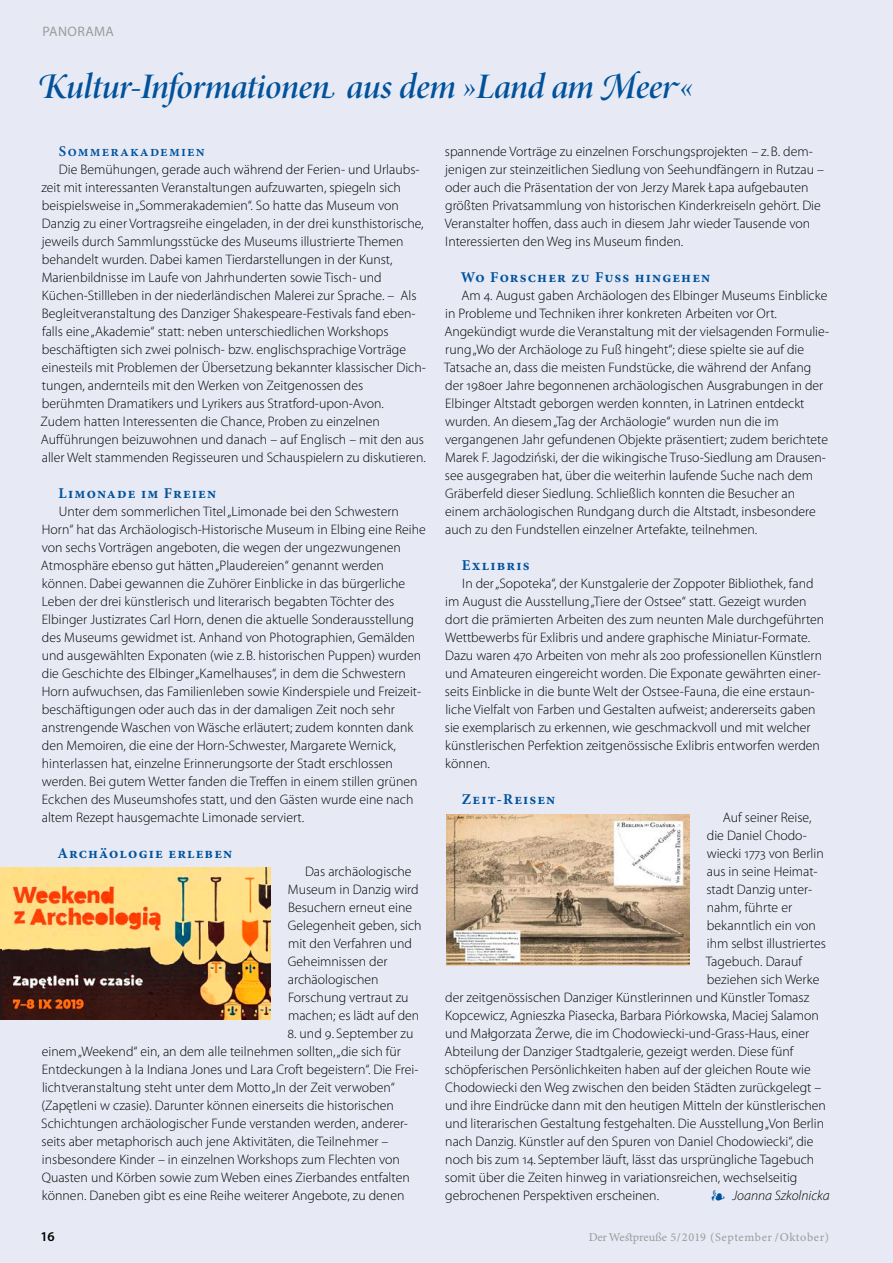
<style>
.page{position:relative;width:893px;height:1263px;background:#e7eaf5}
.page>*{position:absolute;margin:0;border:0;box-sizing:border-box;transform-origin:0 0}
.t1{font:36px "Minion Pro Semibold It Disp";letter-spacing:-.03em;color:#00529c}
.t2{font:700 15px "Minion Pro";letter-spacing:.075em;color:#00529c}
.t3{font:600 15px "Minion Pro";letter-spacing:.075em;color:#00529c}
.t4{font:300 13.8px/18px "Myriad Pro";color:#000}
.t5{font:italic 300 13.8px "Myriad Pro";color:#000}
.t6{font:13.8px "Myriad Pro";letter-spacing:.03em;color:#9c9c9c}
.t7{font:600 13.5px "Myriad Pro";color:#000}
.t8{font:12px "Minion Pro Capt";letter-spacing:.04em;color:#9c9c9c}
.s1{font-family:"Minion Pro";font-weight:400;font-style:normal;color:#00529c}
</style>
<div class="page">
<img style="left:0;top:867px;width:271px;height:153px">
<img style="left:447px;top:814px;width:242px;height:152px">
<hr style="left:0;top:949px;width:2px;height:71px;background:#261617">
<p class="t6" style="left:43px;top:23px;width:73px">PANORAMA</p>
<h1 class="t1" style="left:37px;top:63px;width:658px">Kultur-Informationen aus dem »Land am Meer«</h1>
<p class="t3" style="left:59px;top:141px;width:147px">Sommerakademien</p>
<p class="t4" style="left:41px;top:160px;width:387px;text-indent:18px">Die Bemühungen, gerade auch während der Ferien- und Urlaubs&shy;zeit mit interessanten Veranstaltungen aufzuwarten, spiegeln sich beispielsweise in „Sommerakademien“. So hatte das Museum von Danzig zu einer Vortragsreihe eingeladen, in der drei kunsthistorische, jeweils durch Sammlungsstücke des Museums illustrierte Themen behandelt wurden. Dabei kamen Tierdarstellungen in der Kunst, Marienbildnisse im Laufe von Jahrhunderten sowie Tisch- und Küchen-Stillleben in der niederländischen Malerei zur Sprache. – Als Begleitveranstaltung des Danziger Shakespeare-Festivals fand eben&shy;falls eine „Akademie“ statt: neben unterschiedlichen Workshops beschäftigten sich zwei polnisch- bzw. englischsprachige Vorträge einesteils mit Problemen der Übersetzung bekannter klassischer Dich&shy;tungen, andernteils mit den Werken von Zeitgenossen des berühmten Dramatikers und Lyrikers aus Stratford-upon-Avon.<br>Zudem hatten Interessenten die Chance, Proben zu einzelnen Aufführungen beizuwohnen und danach – auf Englisch – mit den aus aller Welt stammenden Regisseuren und Schauspielern zu diskutieren.</p>
<p class="t2" style="left:59px;top:483px;width:159px">Limonade im Freien</p>
<p class="t4" style="left:41px;top:502px;width:386px;text-indent:18px">Unter dem sommerlichen Titel „Limonade bei den Schwestern Horn“ hat das Archäologisch-Historische Museum in Elbing eine Reihe von sechs Vorträgen angeboten, die wegen der ungezwungenen Atmosphäre ebenso gut hätten „Plaudereien“ genannt werden können. Dabei gewannen die Zuhörer Einblicke in das bürgerliche Leben der drei künstlerisch und literarisch begabten Töchter des Elbinger Justizrates Carl Horn, denen die aktuelle Sonderausstellung des Museums gewidmet ist. Anhand von Photographien, Gemälden und ausgewählten Exponaten (wie z.B. historischen Puppen) wurden die Geschichte des Elbinger „Kamelhauses“, in dem die Schwestern Horn aufwuchsen, das Familienleben sowie Kinderspiele und Freizeit&shy;beschäftigungen oder auch das in der damaligen Zeit noch sehr anstrengende Waschen von Wäsche erläutert; zudem konnten dank den Memoiren, die eine der Horn-Schwester, Margarete Wernick, hinterlassen hat, einzelne Erinnerungsorte der Stadt erschlossen werden. Bei gutem Wetter fanden die Treffen in einem stillen grünen Eckchen des Museumshofes statt, und den Gästen wurde eine nach altem Rezept hausgemachte Limonade serviert.</p>
<p class="t2" style="left:57px;top:843px;width:176px">Archäologie erleben</p>
<p class="t4" style="left:288px;top:862px;width:135px;text-indent:17px">Das archäologische<br>Museum in Danzig wird<br>Besuchern erneut eine<br>Gelegenheit geben, sich mit den Verfahren und<br>Geheimnissen der archäologischen<br>Forschung vertraut zu machen; es lädt auf den</p>
<p class="t4" style="left:41px;top:1024px;width:379px;text-indent:246px">8. und 9. September zu einem „Weekend“ ein, an dem alle teilnehmen sollten, „die sich für Entdeckungen à la Indiana Jones und Lara Croft begeistern“. Die Frei&shy;lichtveranstaltung steht unter dem Motto „In der Zeit verwoben“ (Zapętleni w czasie). Darunter können einerseits die historischen Schichtungen archäologischer Funde verstanden werden, anderer&shy;seits aber metaphorisch auch jene Aktivitäten, die Teilnehmer – insbesondere Kinder – in einzelnen Workshops zum Flechten von Quasten und Körben sowie zum Weben eines Zierbandes entfalten können. Daneben gibt es eine Reihe weiterer Angebote, zu denen</p>
<p class="t4" style="left:445px;top:142px;width:381px">spannende Vorträge zu einzelnen Forschungsprojekten – z.B. dem-- jenigen zur steinzeitlichen Siedlung von Seehundfängern in Rutzau – oder auch die Präsentation der von Jerzy Marek Łapa aufgebauten größten Privatsammlung von historischen Kinderkreiseln gehört. Die Veranstalter hoffen, dass auch in diesem Jahr wieder Tausende von Interessierten den Weg ins Museum finden.</p>
<p class="t2" style="left:461px;top:267px;width:251px">Wo Forscher zu Fuss hingehen</p>
<p class="t4" style="left:444px;top:286px;width:387px;text-indent:17px">Am 4. August gaben Archäologen des Elbinger Museums Einblicke in Probleme und Techniken ihrer konkreten Arbeiten vor Ort.<br>Angekündigt wurde die Veranstaltung mit der vielsagenden Formulie&shy;rung „Wo der Archäologe zu Fuß hingeht“; diese spielte sie auf die Tatsache an, dass die meisten Fundstücke, die während der Anfang der 1980er Jahre begonnenen archäologischen Ausgrabungen in der Elbinger Altstadt geborgen werden konnten, in Latrinen entdeckt wurden. An diesem „Tag der Archäologie“ wurden nun die im vergangenen Jahr gefundenen Objekte präsentiert; zudem berichtete Marek F. Jagodziński, der die wikingische Truso-Siedlung am Drausen&shy;see ausgegraben hat, über die weiterhin laufende Suche nach dem Gräberfeld dieser Siedlung. Schließlich konnten die Besucher an einem archäologischen Rundgang durch die Altstadt, insbesondere auch zu den Fundstellen einzelner Artefakte, teilnehmen.</p>
<p class="t2" style="left:462px;top:555px;width:69px">Exlibris</p>
<p class="t4" style="left:445px;top:574px;width:381px;text-indent:17px">In der „Sopoteka“, der Kunstgalerie der Zoppoter Bibliothek, fand im August die Ausstellung „Tiere der Ostsee“ statt. Gezeigt wurden dort die prämierten Arbeiten des zum neunten Male durchgeführten Wettbewerbs für Exlibris und andere graphische Miniatur-Formate.<br>Dazu waren 470 Arbeiten von mehr als 200 professionellen Künstlern und Amateuren eingereicht worden. Die Exponate gewährten einer&shy;seits Einblicke in die bunte Welt der Ostsee-Fauna, die eine erstaun&shy;liche Vielfalt von Farben und Gestalten aufweist; andererseits gaben sie exemplarisch zu erkennen, wie geschmackvoll und mit welcher künstlerischen Perfektion zeitgenössische Exlibris entworfen werden können.</p>
<p class="t2" style="left:462px;top:789px;width:95px">Zeit-Reisen</p>
<p class="t4" style="left:723px;top:808px;width:90px">Auf seiner Reise,</p>
<p class="t4" style="left:707px;top:826px;width:101px">die Daniel Chodo-</p>
<p class="t4" style="left:707px;top:844px;width:118px">wiecki 1773 von Berlin</p>
<p class="t4" style="left:707px;top:862px;width:113px">aus in seine Heimat-</p>
<p class="t4" style="left:706px;top:880px;width:107px">stadt Danzig unter-</p>
<p class="t4" style="left:707px;top:898px;width:87px">nahm, führte er</p>
<p class="t4" style="left:707px;top:916px;width:111px">bekanntlich ein von</p>
<p class="t4" style="left:707px;top:934px;width:121px">ihm selbst illustriertes</p>
<p class="t4" style="left:706px;top:952px;width:98px">Tagebuch. Darauf</p>
<p class="t4" style="left:707px;top:970px;width:114px">beziehen sich Werke</p>
<p class="t4" style="left:445px;top:988px;width:365px">der zeitgenössischen Danziger Künstlerinnen und Künstler Tomasz</p>
<p class="t4" style="left:445px;top:1006px;width:375px">Kopcewicz, Agnieszka Piasecka, Barbara Piórkowska, Maciej Salamon</p>
<p class="t4" style="left:445px;top:1024px;width:365px">und Małgorzata Żerwe, die im Chodowiecki-und-Grass-Haus, einer</p>
<p class="t4" style="left:444px;top:1042px;width:351px">Abteilung der Danziger Stadtgalerie, gezeigt werden. Diese fünf</p>
<p class="t4" style="left:445px;top:1060px;width:367px">schöpferischen Persönlichkeiten haben auf der gleichen Route wie</p>
<p class="t4" style="left:445px;top:1078px;width:378px">Chodowiecki den Weg zwischen den beiden Städten zurückgelegt –</p>
<p class="t4" style="left:445px;top:1096px;width:382px">und ihre Eindrücke dann mit den heutigen Mitteln der künstlerischen</p>
<p class="t4" style="left:445px;top:1114px;width:380px">und literarischen Gestaltung festgehalten. Die Ausstellung „Von Berlin</p>
<p class="t4" style="left:445px;top:1132px;width:370px">nach Danzig. Künstler auf den Spuren von Daniel Chodowiecki“, die</p>
<p class="t4" style="left:445px;top:1150px;width:370px">noch bis zum 14. September läuft, lässt das ursprüngliche Tagebuch</p>
<p class="t4" style="left:445px;top:1168px;width:354px">somit über die Zeiten hinweg in variationsreichen, wechselseitig</p>
<p class="t4" style="left:445px;top:1186px;width:215px">gebrochenen Perspektiven erscheinen.</p>
<p class="t5" style="left:711px;top:1187px;width:120px"><span class="s1">❧</span> Joanna Szkolnicka</p>
<p class="t7" style="left:40px;top:1227px;width:16px">16</p>
<p class="t8" style="left:589px;top:1228px;width:242px">Der Westpreuße 5/2019 (September /Oktober)</p>
</div>
